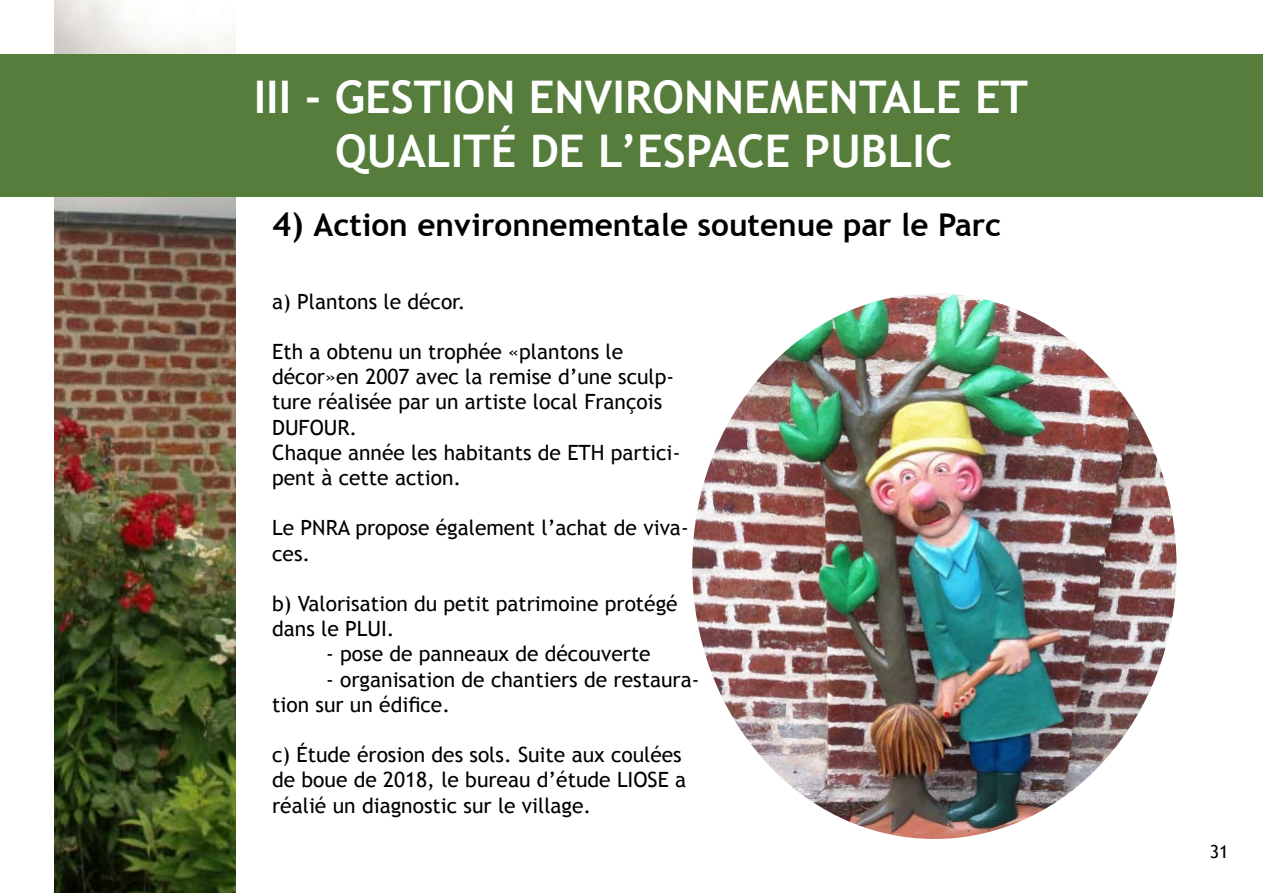
<style>
.page{position:relative;width:1263px;height:893px;background:#fff}
.page>*{position:absolute;margin:0;border:0;box-sizing:border-box;transform-origin:0 0}
.t1{font:700 45px/54px "Trebuchet MS";color:#fff;text-align:center}
.t2{font:700 31.5px "Trebuchet MS";color:#000}
.t3{font:21px/25.2px "Trebuchet MS";color:#000}
.t4{font:18px "Trebuchet MS";color:#000}
.s1{font-size:33px}
</style>
<div class="page">
<img style="left:692px;top:293px;width:484px;height:546px">
<img style="left:54px;top:0;width:181px;height:893px">
<div style="left:0;top:54px;width:1263px;height:142px;background:#567d3c"></div>
<h1 class="t1" style="left:254px;top:70px;width:776px">III - GESTION ENVIRONNEMENTALE ET<br>QUALITÉ DE L’ESPACE PUBLIC</h1>
<h2 class="t2" style="left:272px;top:205px;width:731px"><span class="s1">4)</span> Action environnementale soutenue par le Parc</h2>
<p class="t3" style="left:272px;top:289px;width:195px">a) Plantons le décor.</p>
<p class="t3" style="left:272px;top:339px;width:410px">Eth a obtenu un trophée «plantons le décor»en 2007 avec la remise d’une sculp&shy;ture réalisée par un artiste local François<br>DUFOUR.<br>Chaque année les habitants de ETH partici&shy;pent à cette action.</p>
<p class="t3" style="left:272px;top:516px;width:418px">Le PNRA propose également l’achat de viva&shy;ces.</p>
<p class="t3" style="left:272px;top:591px;width:407px">b) Valorisation du petit patrimoine protégé dans le PLUI.</p>
<p class="t3" style="left:326px;top:642px;width:326px">- pose de panneaux de découverte</p>
<p class="t3" style="left:272px;top:667px;width:429px;text-indent:54px">- organisation de chantiers de restaura&shy;tion sur un édifice.</p>
<p class="t3" style="left:272px;top:742px;width:416px">c) Étude érosion des sols. Suite aux coulées de boue de 2018, le bureau d’étude LIOSE a réalié un diagnostic sur le village.</p>
<p class="t4" style="left:1210px;top:841px;width:20px">31</p>
</div>
